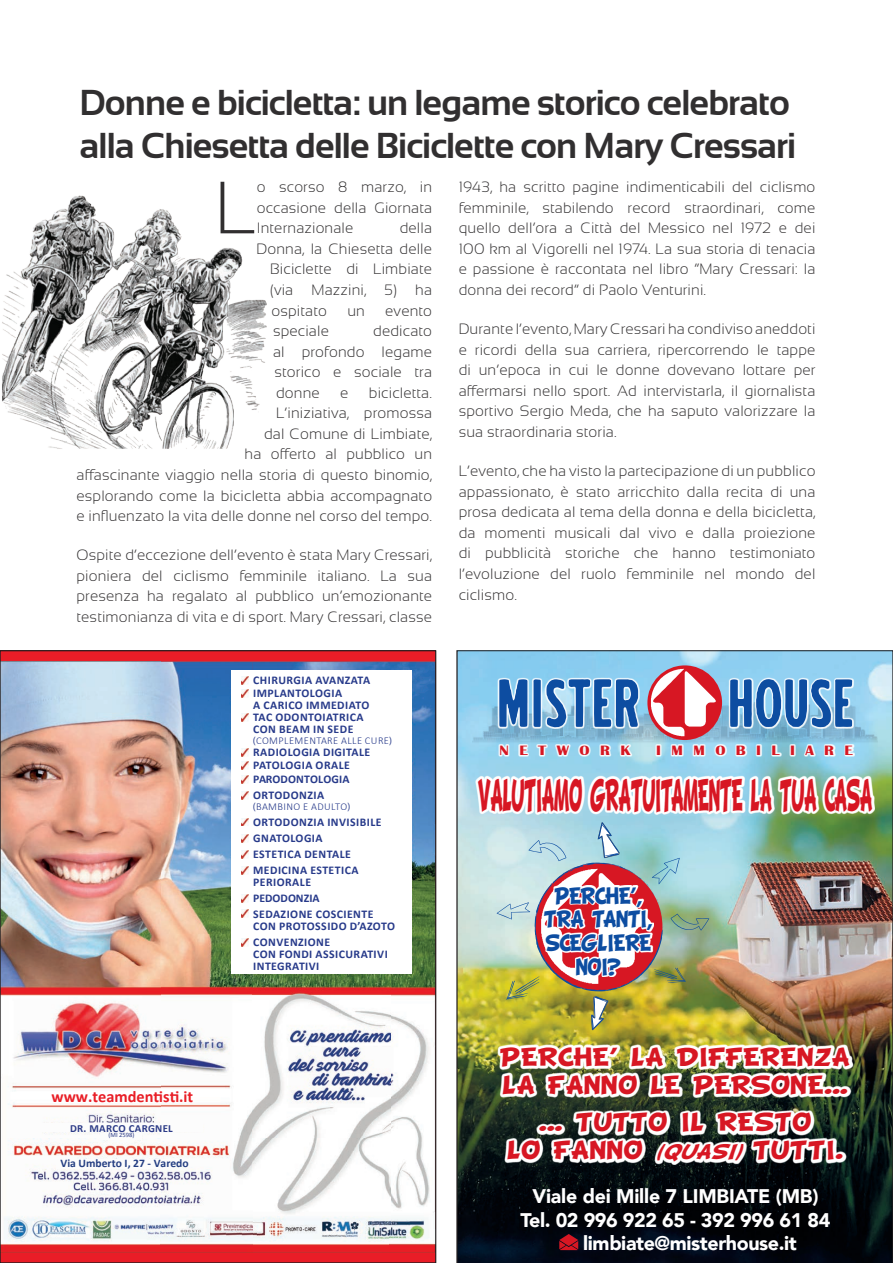
<style>
.page{position:relative;width:893px;height:1263px;background:#fff}
.page>*{position:absolute;margin:0;border:0;box-sizing:border-box;transform-origin:0 0}
.t1{font:300 73.8px "Sansation";color:#312f30}
.t2{font:700 36px/43.2px "Sansation";letter-spacing:-.025em;color:#312f30}
.t3{font:35.55px "BD Cartoon Shout";letter-spacing:-.02em;color:#d71723;scale:.44 1}
.t4{font:20.4px/27.8px "BD Cartoon Shout";letter-spacing:.03em;color:#d71723;scale:1.1 1}
.t5{font:900 19.65px "Avenir";letter-spacing:-.02em;color:#fff}
.t6{font:18.45px/23.7px "BD Cartoon Shout";letter-spacing:-.02em;color:#0d4da1;text-align:center;scale:.9 1}
.t7{font:700 16.35px "Calibri";color:#e91e26}
.t8{font:300 15px/20.5px "Sansation";letter-spacing:.01em;color:#312f30;text-align:justify}
.t9{font:700 13.95px "Britannic";letter-spacing:.67em;color:#d71723;scale:1.12 1}
.t10{font:700 11.7px/16px "Calibri";letter-spacing:.04em;color:#273a8a}
.t11{font:700 11.7px/16px "Calibri";letter-spacing:.01em;color:#273a8a}
.t12{font:700 11.55px "Calibri";color:#243e82}
.t13{font:700 10.8px "Calibri";letter-spacing:.025em;color:#2c3b87}
.t14{font:300 10.5px "Calibri";letter-spacing:.04em;color:#273a8a}
.t15{font:6.6px "Calibri";color:#2c3b87}
.s1{font-family:"Myriad Pro";font-weight:400}
.s2{font-style:italic;font-size:16.65px}
</style>
<div class="page">
<img style="left:2px;top:195px;width:265px;height:254px">
<img style="left:2px;top:653px;width:432px;height:608px">
<div style="left:231px;top:670px;width:181px;height:304px;background:#fff"></div>
<svg style="left:241px;top:938px;width:7px;height:8px"></svg>
<svg style="left:241px;top:910px;width:7px;height:8px"></svg>
<svg style="left:241px;top:895px;width:7px;height:8px"></svg>
<svg style="left:241px;top:866px;width:7px;height:8px"></svg>
<svg style="left:241px;top:850px;width:7px;height:8px"></svg>
<svg style="left:241px;top:834px;width:7px;height:8px"></svg>
<svg style="left:241px;top:818px;width:7px;height:8px"></svg>
<svg style="left:241px;top:792px;width:7px;height:8px"></svg>
<svg style="left:241px;top:749px;width:7px;height:7px"></svg>
<svg style="left:241px;top:713px;width:7px;height:8px"></svg>
<svg style="left:241px;top:690px;width:7px;height:8px"></svg>
<svg style="left:241px;top:676px;width:7px;height:8px"></svg>
<div style="left:56px;top:1159px;width:114px;height:10px;background:#fcfcfc"></div>
<svg style="left:241px;top:762px;width:7px;height:21px"></svg>
<div style="left:100px;top:1133px;width:41px;height:7px;background:#fcfcfc"></div>
<div style="left:42px;top:1123px;width:161px;height:9px;background:#fcfcfc"></div>
<img style="left:457px;top:651px;width:436px;height:612px">
<h2 class="t2" style="left:80px;top:81px;width:718px">Donne e bicicletta: un legame storico celebrato alla Chiesetta delle Biciclette con Mary Cressari</h2>
<h1 class="t1" style="left:215px;top:167px;width:43px">L</h1>
<p class="t8" style="left:257px;top:177px;width:177px">o scorso 8 marzo, in occasione della Giornata Internazionale</p>
<p class="t8" style="left:459px;top:177px;width:358px">1943, ha scritto pagine indimenticabili del ciclismo femminile, stabilendo record straordinari, come quello dell’ora a Città del Messico nel 1972 e dei 100 km al Vigorelli nel 1974. La sua storia di tenacia e passione è raccontata nel libro “Mary Cressari: la donna dei record” di Paolo Venturini.</p>
<p class="t8" style="left:459px;top:319px;width:358px">Durante l’evento, Mary Cressari ha condiviso aneddoti e ricordi della sua carriera, ripercorrendo le tappe di un’epoca in cui le donne dovevano lottare per affermarsi nello sport. Ad intervistarla, il giornalista sportivo Sergio Meda, che ha saputo valorizzare la sua straordinaria storia.</p>
<p class="t8" style="left:459px;top:461px;width:358px">L’evento, che ha visto la partecipazione di un pubblico appassionato, è stato arricchito dalla recita di una prosa dedicata al tema della donna e della bicicletta, da momenti musicali dal vivo e dalla proiezione di pubblicità storiche che hanno testimoniato l’evoluzione del ruolo femminile nel mondo del ciclismo.</p>
<p class="t8" style="left:400px;top:218px;width:34px">della</p>
<p class="t8" style="left:257px;top:238px;width:177px">Donna, la Chiesetta delle</p>
<p class="t8" style="left:270px;top:259px;width:163px">Biciclette di Limbiate</p>
<p class="t8" style="left:270px;top:279px;width:164px">(via Mazzini, 5) ha</p>
<p class="t8" style="left:272px;top:300px;width:57px">ospitato</p>
<p class="t8" style="left:347px;top:300px;width:19px">un</p>
<p class="t8" style="left:385px;top:300px;width:48px">evento</p>
<p class="t8" style="left:273px;top:321px;width:57px">speciale</p>
<p class="t8" style="left:273px;top:321px;width:161px;text-indent:100px">dedicato al profondo legame storico e sociale tra donne</p>
<p class="t8" style="left:77px;top:382px;width:357px;text-align:right">bicicletta.<br>L’iniziativa, promossa<br>dal Comune di Limbiate,<br>ha offerto al pubblico un<br>affascinante viaggio nella storia di questo binomio, esplorando come la bicicletta abbia accompagnato e influenzato la vita delle donne nel corso del tempo.</p>
<p class="t8" style="left:77px;top:545px;width:357px">Ospite d’eccezione dell’evento è stata Mary Cressari, pioniera del ciclismo femminile italiano. La sua presenza ha regalato al pubblico un’emozionante testimonianza di vita e di sport. Mary Cressari, classe</p>
<p class="t8" style="left:340px;top:382px;width:10px">e</p>
<p class="t7" style="left:52px;top:1085px;width:143px">www.teamdentisti.it</p>
<p class="t13" style="left:70px;top:1120px;width:104px">DR. MARCO CARGNEL</p>
<p class="t15" style="left:109px;top:1130px;width:27px">(MI 2598)</p>
<p class="t12" style="left:61px;top:1155px;width:130px">Via Umberto I, 27 - Varedo</p>
<p class="t10" style="left:253px;top:674px;width:118px;line-height:12.1px">CHIRURGIA AVANZATA<br>IMPLANTOLOGIA<br>A CARICO IMMEDIATO<br>TAC ODONTOIATRICA<br>CON BEAM IN SEDE</p>
<p class="t14" style="left:253px;top:734px;width:141px"><span class="s1">(</span>COMPLEMENTARE ALLE CURE<span class="s1">)</span></p>
<p class="t10" style="left:253px;top:744px;width:119px">RADIOLOGIA DIGITALE</p>
<p class="t11" style="left:253px;top:771px;width:98px">PARODONTOLOGIA<br>ORTODONZIA</p>
<p class="t14" style="left:253px;top:800px;width:99px"><span class="s1">(</span>BAMBINO E ADULTO<span class="s1">)</span></p>
<p class="t10" style="left:253px;top:813px;width:130px">ORTODONZIA INVISIBILE<br>GNATOLOGIA<br>ESTETICA DENTALE<br>MEDICINA ESTETICA</p>
<p class="t10" style="left:253px;top:873px;width:122px">PERIORALE<br>PEDODONZIA<br>SEDAZIONE COSCIENTE</p>
<p class="t10" style="left:253px;top:917px;width:143px">CON PROTOSSIDO D’AZOTO<br>CONVENZIONE</p>
<p class="t10" style="left:253px;top:947px;width:136px;line-height:12px">CON FONDI ASSICURATIVI<br>INTEGRATIVI</p>
<p class="t10" style="left:253px;top:757px;width:98px">PATOLOGIA ORALE</p>
<p class="t9" style="left:499px;top:742px;width:118px">NETWORK</p>
<p class="t9" style="left:656px;top:742px;width:177px">IMMOBILIARE</p>
<h3 class="t3" style="left:478px;top:777px;width:898px">VALUTIAMO GRATUITAMENTE LA TUA CASA</h3>
<p class="t6" style="left:544px;top:885px;width:122px">PERCHE’,<br>TRA TANTI,<br>SCEGLIERE<br>NOI?</p>
<h3 class="t4" style="left:501px;top:1044px;width:319px">PERCHE’ LA DIFFERENZA<br>LA FANNO LE PERSONE...</h3>
<h3 class="t4" style="left:508px;top:1110px;width:307px;text-align:center">... TUTTO IL RESTO<br>LO FANNO <span class="s2">(QUASI)</span> TUTTI.</h3>
<h3 class="t5" style="left:532px;top:1179px;width:288px">Viale dei Mille 7 LIMBIATE (MB)</h3>
<h3 class="t5" style="left:520px;top:1203px;width:311px">Tel. 02 996 922 65 - 392 996 61 84</h3>
<h3 class="t5" style="left:583px;top:1226px;width:215px">limbiate@misterhouse.it</h3>
</div>
